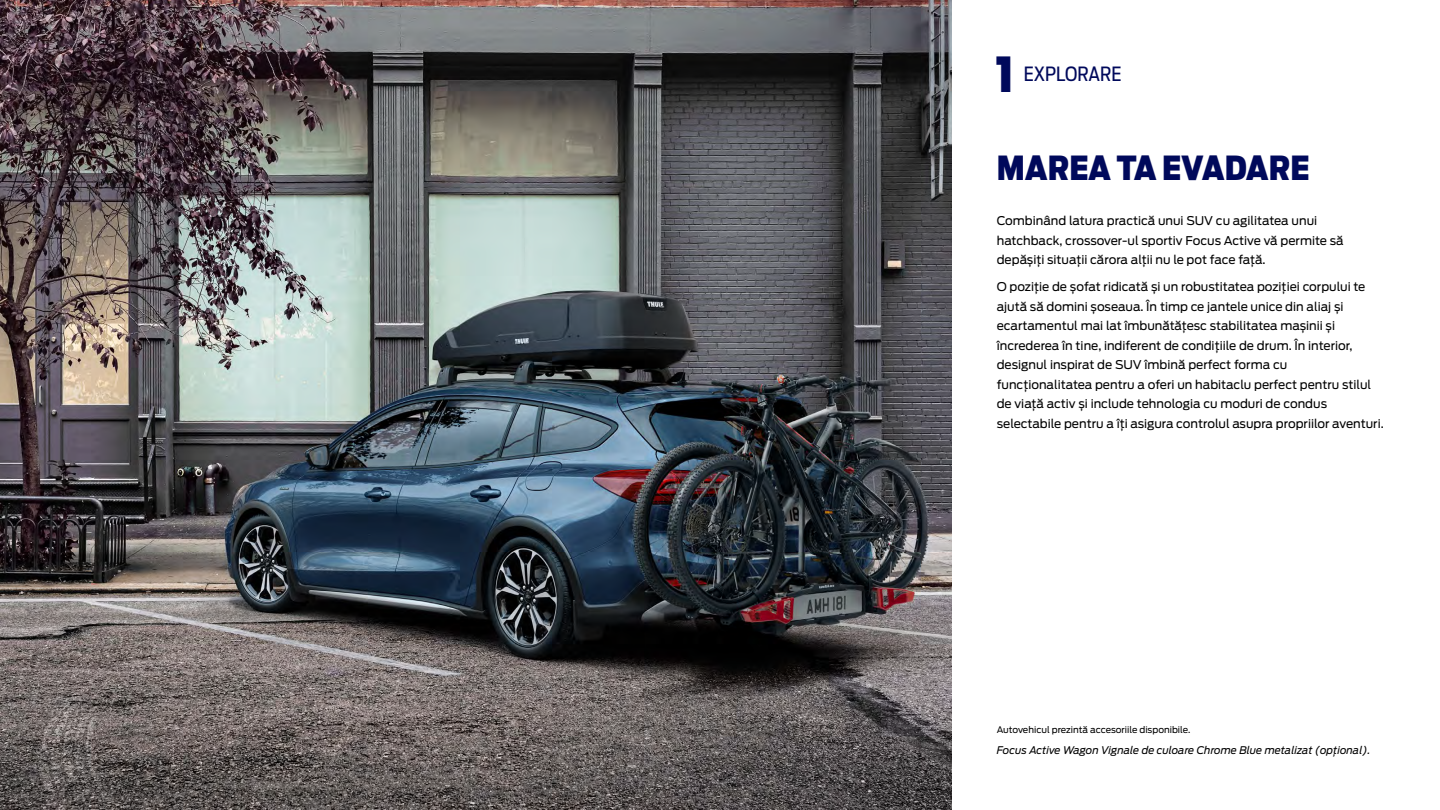
<style>
.page{position:relative;width:1440px;height:810px;background:#fff}
.page>*{position:absolute;margin:0;border:0;box-sizing:border-box;transform-origin:0 0}
.t1{font:900 48px "Ford Antenna Cond";color:#00095b}
.t2{font:900 33px "Ford Antenna Cond";color:#00095b}
.t3{font:19.5px "Ford Antenna Cond";color:#00095b}
.t4{font:12px/19.5px "Ford Antenna";color:#000}
.t5{font:italic 10.5px "Ford Antenna";color:#000}
.t6{font:9px "Ford Antenna";color:#000}
</style>
<div class="page">
<img style="left:0;top:0;width:952px;height:810px">
<h1 class="t1" style="left:995px;top:30px;width:20px">1</h1>
<h3 class="t3" style="left:1024px;top:58px;width:99px">EXPLORARE</h3>
<h2 class="t2" style="left:997px;top:137px;width:315px">MAREA TA EVADARE</h2>
<p class="t4" style="left:997px;top:210px;width:349px">Combinând latura practică unui SUV cu agilitatea unui hatchback, crossover-ul sportiv Focus Active vă permite să depășiți situații cărora alții nu le pot face față.</p>
<p class="t4" style="left:997px;top:276px;width:389px">O poziție de șofat ridicată și un robustitatea poziției corpului te ajută să domini șoseaua. În timp ce jantele unice din aliaj și ecartamentul mai lat îmbunătățesc stabilitatea mașinii și încrederea în tine, indiferent de condițiile de drum. În interior, designul inspirat de SUV îmbină perfect forma cu funcționalitatea pentru a oferi un habitaclu perfect pentru stilul de viață activ și include tehnologia cu moduri de condus selectabile pentru a îți asigura controlul asupra propriilor aventuri.</p>
<p class="t6" style="left:997px;top:722px;width:195px">Autovehicul prezintă accesoriile disponibile.</p>
<p class="t5" style="left:997px;top:741px;width:375px">Focus Active Wagon Vignale de culoare Chrome Blue metalizat (opțional).</p>
</div>
